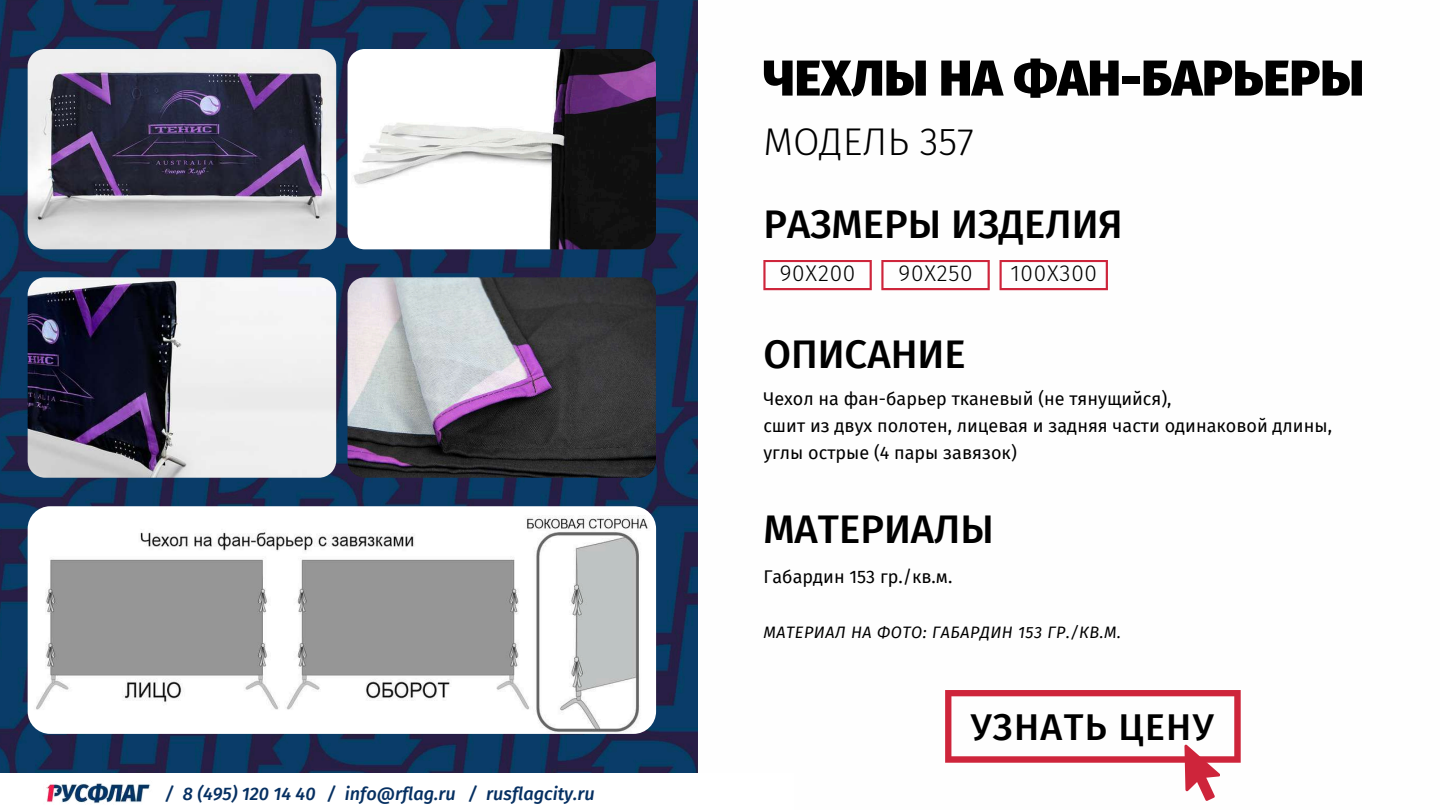
<style>
.page{position:relative;width:1440px;height:810px;background:#fff}
.page>*{position:absolute;margin:0;border:0;box-sizing:border-box;transform-origin:0 0}
.t1{font:900 50.3px "Fira Sans";color:#000}
.t2{font:500 40px "Fira Sans";color:#000}
.t3{font:300 38.5px "Fira Sans";color:#000}
.t4{font:500 37.4px "Fira Sans";letter-spacing:.035em;color:#000}
.t5{font:300 22.7px "Fira Sans";letter-spacing:.035em;color:#000}
.t6{font:italic 500 18.1px "Fira Sans";color:#063062}
.t7{font:18px/27px "Fira Sans";color:#000}
.t8{font:italic 16.2px "Fira Sans";letter-spacing:.035em;color:#000}
</style>
<div class="page">
<svg style="left:945px;top:690px;width:296px;height:111px"></svg>
<img style="left:0;top:0;width:697px;height:773px">
<svg style="left:763px;top:260px;width:109px;height:30px"></svg>
<img style="left:46px;top:783px;width:105px;height:21px">
<svg style="left:881px;top:260px;width:109px;height:30px"></svg>
<svg style="left:1000px;top:260px;width:108px;height:30px"></svg>
<img style="left:28px;top:49px;width:308px;height:200px">
<img style="left:348px;top:49px;width:308px;height:200px">
<img style="left:28px;top:277px;width:308px;height:201px">
<img style="left:348px;top:277px;width:308px;height:201px">
<img style="left:28px;top:506px;width:628px;height:228px;border-radius:23px">
<p class="t6" style="left:165px;top:783px;width:432px">/ 8 (495) 120 14 40 / info@rflag.ru / rusflagcity.ru</p>
<h1 class="t1" style="left:763px;top:49px;width:602px">ЧЕХЛЫ НА ФАН-БАРЬЕРЫ</h1>
<h3 class="t3" style="left:763px;top:119px;width:212px">МОДЕЛЬ 357</h3>
<h2 class="t2" style="left:763px;top:200px;width:361px">РАЗМЕРЫ ИЗДЕЛИЯ</h2>
<p class="t5" style="left:780px;top:260px;width:77px">90Х200</p>
<p class="t5" style="left:1010px;top:260px;width:88px">100Х300</p>
<p class="t5" style="left:899px;top:260px;width:76px">90Х250</p>
<h2 class="t2" style="left:763px;top:331px;width:204px">ОПИСАНИЕ</h2>
<p class="t7" style="left:763px;top:386px;width:570px">Чехол на фан-барьер тканевый (не тянущийся),<br>сшит из двух полотен, лицевая и задняя части одинаковой длины, углы острые (4 пары завязок)</p>
<h2 class="t2" style="left:763px;top:505px;width:232px">МАТЕРИАЛЫ</h2>
<p class="t7" style="left:763px;top:563px;width:190px">Габардин 153 гр./кв.м.</p>
<p class="t8" style="left:763px;top:623px;width:359px">МАТЕРИАЛ НА ФОТО: ГАБАРДИН 153 ГР./КВ.М.</p>
<h3 class="t4" style="left:971px;top:705px;width:244px">УЗНАТЬ ЦЕНУ</h3>
</div>
